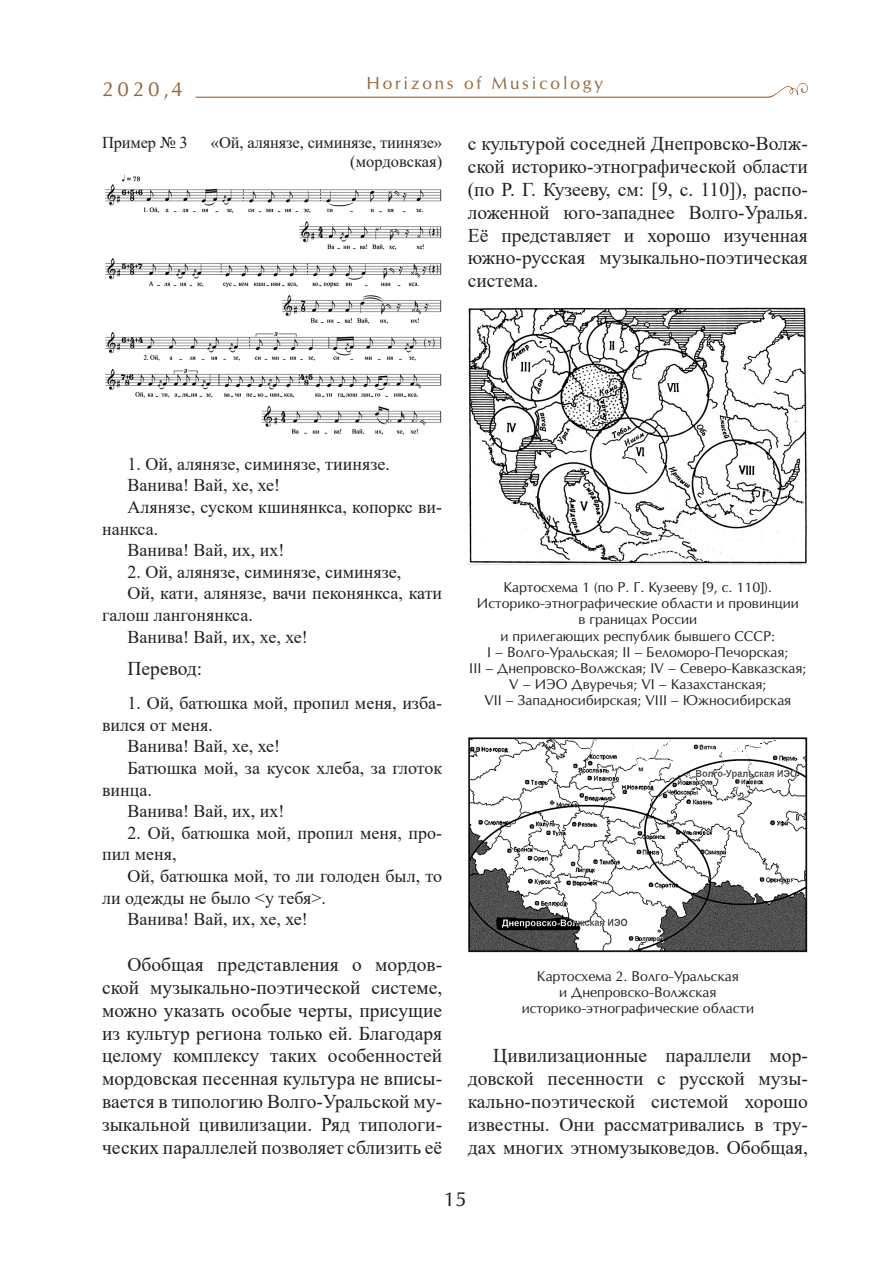
<style>
.page{position:relative;width:893px;height:1263px;background:#fff}
.page>*{position:absolute;margin:0;border:0;box-sizing:border-box;transform-origin:0 0}
.Текст{font:19.5px/22.8px "Times New Roman";color:#231f20;text-align:justify}
.t1{font:19.5px "Opium New C";color:#98663c}
.t2{font:19.5px "Opium New C";color:#231f20}
.Текст_12{font:18px/21.6px "Times New Roman";color:#231f20}
.Пример{font:16.5px/19.8px "Times New Roman";letter-spacing:-.01em;color:#231f20;text-align:right}
.t3{font:16.5px "Opium New C";letter-spacing:.17em;color:#98663c}
.Фото{font:13.5px/16.2px "Opium New C";color:#231f20;text-align:center}
</style>
<div class="page">
<hr style="left:196px;top:97px;width:572px;height:1px;background:#98663c">
<svg style="left:768px;top:83px;width:40px;height:15px"></svg>
<img style="left:105px;top:174px;width:337px;height:261px">
<img style="left:468px;top:307px;width:340px;height:257px">
<img style="left:468px;top:737px;width:340px;height:216px">
<p class="t1" style="left:102px;top:77px;width:82px">2020,4</p>
<p class="t3" style="left:366px;top:72px;width:238px">Horizons of Musicology</p>
<p class="Пример" style="left:102px;top:132px;width:87px">Пример № 3</p>
<p class="Пример" style="left:211px;top:132px;width:233px">«Ой, алянязе, симинязе, тиинязе» (мордовская)</p>
<p class="Текст" style="left:468px;top:132px;width:342px">с культурой соседней Днепровско-Волж&shy;ской историко-этнографической области (по Р. Г. Кузееву, см: [9, с. 110]), распо&shy;ложенной юго-западнее Волго-Уралья.<br>Её представляет и хорошо изученная южно-русская музыкально-поэтическая система.</p>
<p class="Текст_12" style="left:128px;top:452px;width:264px">1. Ой, алянязе, симинязе, тиинязе.</p>
<p class="Текст_12" style="left:128px;top:474px;width:154px">Ванива! Вай, хе, хе!</p>
<p class="Текст_12" style="left:102px;top:496px;width:342px;text-indent:26px">Алянязе, суском кшинянкса, копоркс ви&shy;нанкса.</p>
<p class="Текст_12" style="left:128px;top:539px;width:158px">Ванива! Вай, их, их!</p>
<p class="Текст_12" style="left:128px;top:560px;width:275px">2. Ой, алянязе, симинязе, симинязе,</p>
<p class="Текст_12" style="left:102px;top:582px;width:342px;text-indent:26px">Ой, кати, алянязе, вачи пеконянкса, кати галош лангонянкса.</p>
<p class="Текст_12" style="left:128px;top:625px;width:182px">Ванива! Вай, их, хе, хе!</p>
<p class="Текст" style="left:128px;top:656px;width:76px">Перевод:</p>
<p class="Текст_12" style="left:102px;top:692px;width:342px;text-indent:26px">1. Ой, батюшка мой, пропил меня, изба&shy;вился от меня.</p>
<p class="Текст_12" style="left:128px;top:735px;width:154px">Ванива! Вай, хе, хе!</p>
<p class="Текст_12" style="left:102px;top:757px;width:342px;text-indent:26px">Батюшка мой, за кусок хлеба, за глоток винца.</p>
<p class="Текст_12" style="left:128px;top:800px;width:158px">Ванива! Вай, их, их!</p>
<p class="Текст_12" style="left:102px;top:821px;width:342px;text-indent:26px">2. Ой, батюшка мой, пропил меня, про&shy;пил меня,</p>
<p class="Текст_12" style="left:102px;top:865px;width:342px;text-indent:26px">Ой, батюшка мой, то ли голоден был, то ли одежды не было &lt;у тебя&gt;.</p>
<p class="Текст_12" style="left:128px;top:908px;width:182px">Ванива! Вай, их, хе, хе!</p>
<p class="Текст" style="left:102px;top:953px;width:342px;text-indent:26px">Обобщая представления о мордов&shy;ской музыкально-поэтической системе, можно указать особые черты, присущие из культур региона только ей. Благодаря целому комплексу таких особенностей мордовская песенная культура не вписы&shy;вается в типологию Волго-Уральской му&shy;зыкальной цивилизации. Ряд типологи&shy;ческих параллелей позволяет сблизить её</p>
<p class="Фото" style="left:503px;top:579px;width:270px">Картосхема 1 (по Р. Г. Кузееву [9, с. 110]).</p>
<p class="Фото" style="left:477px;top:595px;width:323px">Историко-этнографические области и провинции в границах России</p>
<p class="Фото" style="left:500px;top:627px;width:276px">и прилегающих республик бывшего СССР:</p>
<p class="Фото" style="left:469px;top:644px;width:339px">I – Волго-Уральская; II – Беломоро-Печорская;<br>III – Днепровско-Волжская; IV – Северо-Кавказская;<br>V – ИЭО Двуречья; VI – Казахстанская;</p>
<p class="Фото" style="left:484px;top:692px;width:308px">VII – Западносибирская; VIII – Южносибирская</p>
<p class="Фото" style="left:537px;top:968px;width:203px">Картосхема 2. Волго-Уральская и Днепровско-Волжская</p>
<p class="Фото" style="left:522px;top:1000px;width:234px">историко-этнографические области</p>
<p class="Текст" style="left:468px;top:1044px;width:342px;text-indent:26px">Цивилизационные параллели мор&shy;довской песенности с русской музы&shy;кально-поэтической системой хорошо известны. Они рассматривались в тру&shy;дах многих этномузыковедов. Обобщая,</p>
<p class="t2" style="left:444px;top:1187px;width:24px">15</p>
</div>
